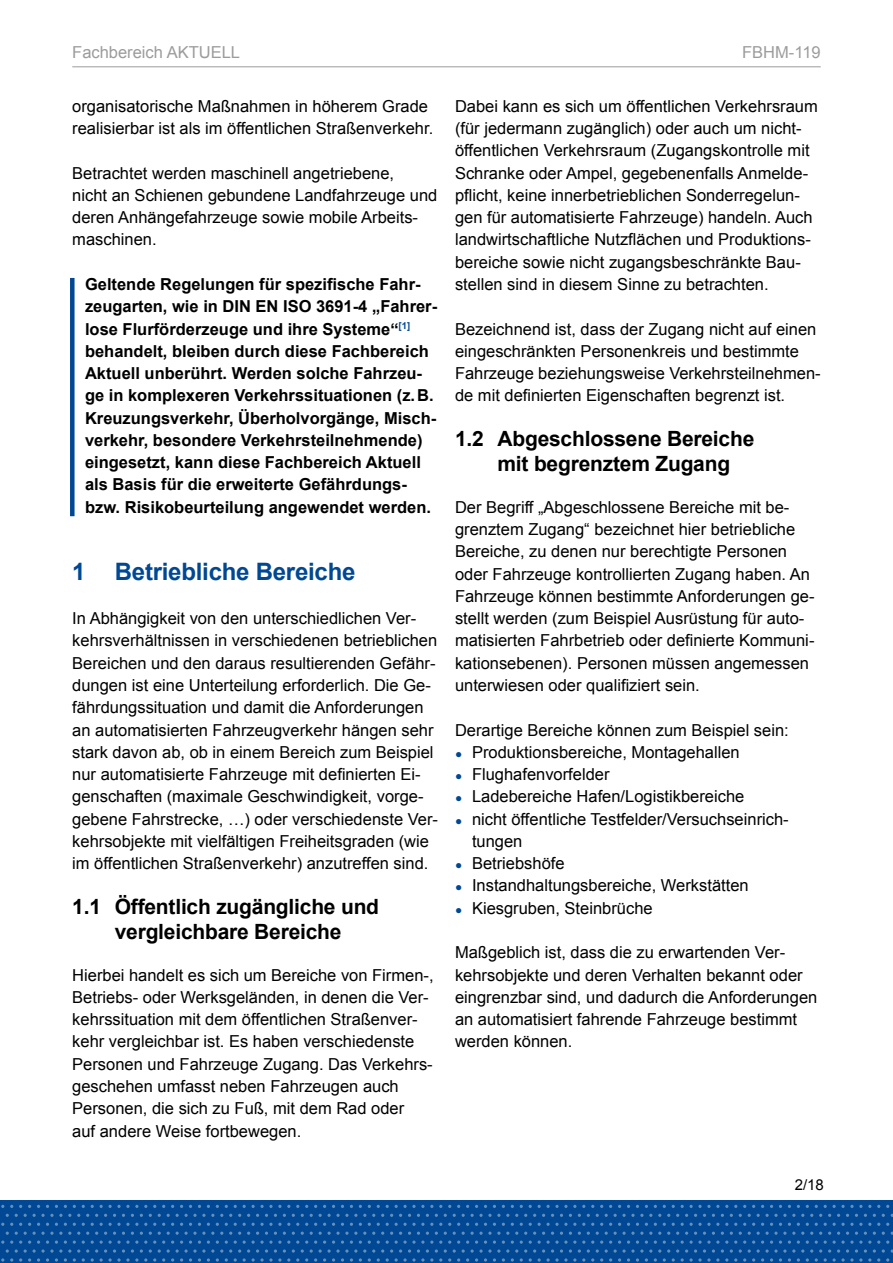
<style>
.page{position:relative;width:893px;height:1263px;background:#fff}
.page>*{position:absolute;margin:0;border:0;box-sizing:border-box;transform-origin:0 0}
._01_Überschriften_E_-_Überschrift_blau_16{font:700 24px "Arial";letter-spacing:-.01em;color:#004893}
._01_Überschriften_E-_Unter-Überschrift_sc{font:700 21px/25.5px "Arial";letter-spacing:-.01em;color:#000;text-align:center}
._02_Fließtext_Fließtext_Abstand_nach{font:16.5px/22.4px "Arial";color:#000}
.t1{font:700 16.5px/22.2px "Arial";color:#000}
._02_Fließtext_Fließtext_ohne_Abstand_nach{font:16.5px "Arial";color:#000}
.t2{font:16.5px "Arial";color:#9c9c9d}
.t3{font:15px "Arial";color:#000}
.s1{font-size:12px;color:#004893}
</style>
<div class="page">
<div style="left:0;top:1200px;width:893px;height:63px;background:#004893"></div>
<svg style="left:243px;top:1205px;width:38px;height:3px"></svg>
<svg style="left:386px;top:1205px;width:47px;height:3px"></svg>
<svg style="left:538px;top:1205px;width:38px;height:3px"></svg>
<svg style="left:681px;top:1205px;width:38px;height:3px"></svg>
<svg style="left:824px;top:1205px;width:38px;height:3px"></svg>
<svg style="left:176px;top:1214px;width:38px;height:3px"></svg>
<svg style="left:319px;top:1214px;width:38px;height:3px"></svg>
<svg style="left:462px;top:1214px;width:38px;height:3px"></svg>
<svg style="left:605px;top:1214px;width:38px;height:3px"></svg>
<svg style="left:748px;top:1214px;width:38px;height:3px"></svg>
<svg style="left:359px;top:1223px;width:360px;height:38px"></svg>
<svg style="left:721px;top:1223px;width:172px;height:38px"></svg>
<svg style="left:100px;top:1205px;width:38px;height:3px"></svg>
<svg style="left:33px;top:1214px;width:38px;height:3px"></svg>
<svg style="left:1px;top:1223px;width:356px;height:38px"></svg>
<div style="left:70px;top:278px;width:5px;height:238px;background:#004893"></div>
<hr style="left:72px;top:66px;width:749px;height:1px;background:#9c9c9d">
<p class="t2" style="left:72px;top:41px;width:169px">Fachbereich AKTUELL</p>
<p class="t2" style="left:742px;top:41px;width:80px">FBHM-119</p>
<p class="_02_Fließtext_Fließtext_Abstand_nach" style="left:72px;top:95px;width:363px">organisatorische Maßnahmen in höherem Grade realisierbar ist als im öffentlichen Straßenverkehr.</p>
<p class="_02_Fließtext_Fließtext_Abstand_nach" style="left:72px;top:162px;width:367px">Betrachtet werden maschinell angetriebene,<br>nicht an Schienen gebundene Landfahrzeuge und deren Anhängefahrzeuge sowie mobile Arbeits&shy;maschinen.</p>
<p class="t1" style="left:85px;top:274px;width:354px">Geltende Regelungen für spezifische Fahr&shy;zeugarten, wie in DIN EN ISO 3691-4 „Fahrer&shy;lose Flurförderzeuge und ihre Systeme“<sup>[1] </sup>behandelt, bleiben durch diese Fachbereich Aktuell unberührt. Werden solche Fahrzeu&shy;ge in komplexeren Verkehrssituationen (z.B.<br>Kreuzungsverkehr, Überholvorgänge, Misch&shy;verkehr, besondere Verkehrsteilnehmende) eingesetzt, kann diese Fachbereich Aktuell als Basis für die erweiterte Gefährdungs&shy;bzw. Risikobeurteilung angewendet werden.</p>
<h1 class="_01_Überschriften_E_-_Überschrift_blau_16" style="left:72px;top:555px;width:285px">1 Betriebliche Bereiche</h1>
<p class="_02_Fließtext_Fließtext_Abstand_nach" style="left:72px;top:607px;width:367px">In Abhängigkeit von den unterschiedlichen Ver&shy;kehrsverhältnissen in verschiedenen betrieblichen Bereichen und den daraus resultierenden Gefähr&shy;dungen ist eine Unterteilung erforderlich. Die Ge&shy;fährdungssituation und damit die Anforderungen an automatisierten Fahrzeugverkehr hängen sehr stark davon ab, ob in einem Bereich zum Beispiel nur automatisierte Fahrzeuge mit definierten Ei&shy;genschaften (maximale Geschwindigkeit, vorge&shy;gebene Fahrstrecke, …) oder verschiedenste Ver&shy;kehrsobjekte mit vielfältigen Freiheitsgraden (wie im öffentlichen Straßenverkehr) anzutreffen sind.</p>
<h2 class="_01_Überschriften_E-_Unter-Überschrift_sc" style="left:72px;top:894px;width:308px">1.1 Öffentlich zugängliche und vergleichbare Bereiche</h2>
<p class="_02_Fließtext_Fließtext_Abstand_nach" style="left:72px;top:964px;width:363px">Hierbei handelt es sich um Bereiche von Firmen-, Betriebs- oder Werksgeländen, in denen die Ver&shy;kehrssituation mit dem öffentlichen Straßenver&shy;kehr vergleichbar ist. Es haben verschiedenste Personen und Fahrzeuge Zugang. Das Verkehrs&shy;geschehen umfasst neben Fahrzeugen auch Personen, die sich zu Fuß, mit dem Rad oder<br>auf andere Weise fortbewegen.</p>
<p class="_02_Fließtext_Fließtext_Abstand_nach" style="left:455px;top:95px;width:364px">Dabei kann es sich um öffentlichen Verkehrsraum (für jedermann zugänglich) oder auch um nicht&shy;öffentlichen Verkehrsraum (Zugangskontrolle mit Schranke oder Ampel, gegebenenfalls Anmelde&shy;pflicht, keine innerbetrieblichen Sonderregelun&shy;gen für automatisierte Fahrzeuge) handeln. Auch landwirtschaftliche Nutzflächen und Produktions&shy;bereiche sowie nicht zugangsbeschränkte Bau&shy;stellen sind in diesem Sinne zu betrachten.</p>
<p class="_02_Fließtext_Fließtext_Abstand_nach" style="left:455px;top:318px;width:367px">Bezeichnend ist, dass der Zugang nicht auf einen eingeschränkten Personenkreis und bestimmte Fahrzeuge beziehungsweise Verkehrsteilnehmen&shy;de mit definierten Eigenschaften begrenzt ist.</p>
<h2 class="_01_Überschriften_E-_Unter-Überschrift_sc" style="left:497px;top:426px;width:258px;text-align:left;text-indent:-43px">1.2 Abgeschlossene Bereiche mit begrenztem Zugang</h2>
<p class="_02_Fließtext_Fließtext_Abstand_nach" style="left:455px;top:496px;width:361px">Der Begriff „Abgeschlossene Bereiche mit be&shy;grenztem Zugang“ bezeichnet hier betriebliche Bereiche, zu denen nur berechtigte Personen oder Fahrzeuge kontrollierten Zugang haben. An Fahrzeuge können bestimmte Anforderungen ge&shy;stellt werden (zum Beispiel Ausrüstung für auto&shy;matisierten Fahrbetrieb oder definierte Kommuni&shy;kationsebenen). Personen müssen angemessen unterwiesen oder qualifiziert sein.</p>
<p class="_02_Fließtext_Fließtext_ohne_Abstand_nach" style="left:455px;top:719px;width:335px">Derartige Bereiche können zum Beispiel sein:</p>
<p class="_02_Fließtext_Fließtext_Abstand_nach" style="left:455px;top:741px;width:286px"><span class="s1">●</span> Produktionsbereiche, Montagehallen</p>
<p class="_02_Fließtext_Fließtext_Abstand_nach" style="left:455px;top:763px;width:156px"><span class="s1">●</span> Flughafenvorfelder</p>
<p class="_02_Fließtext_Fließtext_Abstand_nach" style="left:455px;top:785px;width:291px"><span class="s1">●</span> Ladebereiche Hafen/Logistikbereiche</p>
<p class="_02_Fließtext_Fließtext_Abstand_nach" style="left:472px;top:808px;width:317px;text-indent:-17px"><span class="s1">●</span> nicht öffentliche Testfelder/Versuchseinrich&shy;tungen</p>
<p class="_02_Fließtext_Fließtext_Abstand_nach" style="left:455px;top:852px;width:111px"><span class="s1">●</span> Betriebshöfe</p>
<p class="_02_Fließtext_Fließtext_Abstand_nach" style="left:455px;top:875px;width:295px"><span class="s1">●</span> Instandhaltungsbereiche, Werkstätten</p>
<p class="_02_Fließtext_Fließtext_Abstand_nach" style="left:455px;top:897px;width:199px"><span class="s1">●</span> Kiesgruben, Steinbrüche</p>
<p class="_02_Fließtext_Fließtext_Abstand_nach" style="left:455px;top:941px;width:364px">Maßgeblich ist, dass die zu erwartenden Ver&shy;kehrsobjekte und deren Verhalten bekannt oder eingrenzbar sind, und dadurch die Anforderungen an automatisiert fahrende Fahrzeuge bestimmt werden können.</p>
<p class="t3" style="left:795px;top:1175px;width:31px">2/18</p>
</div>
